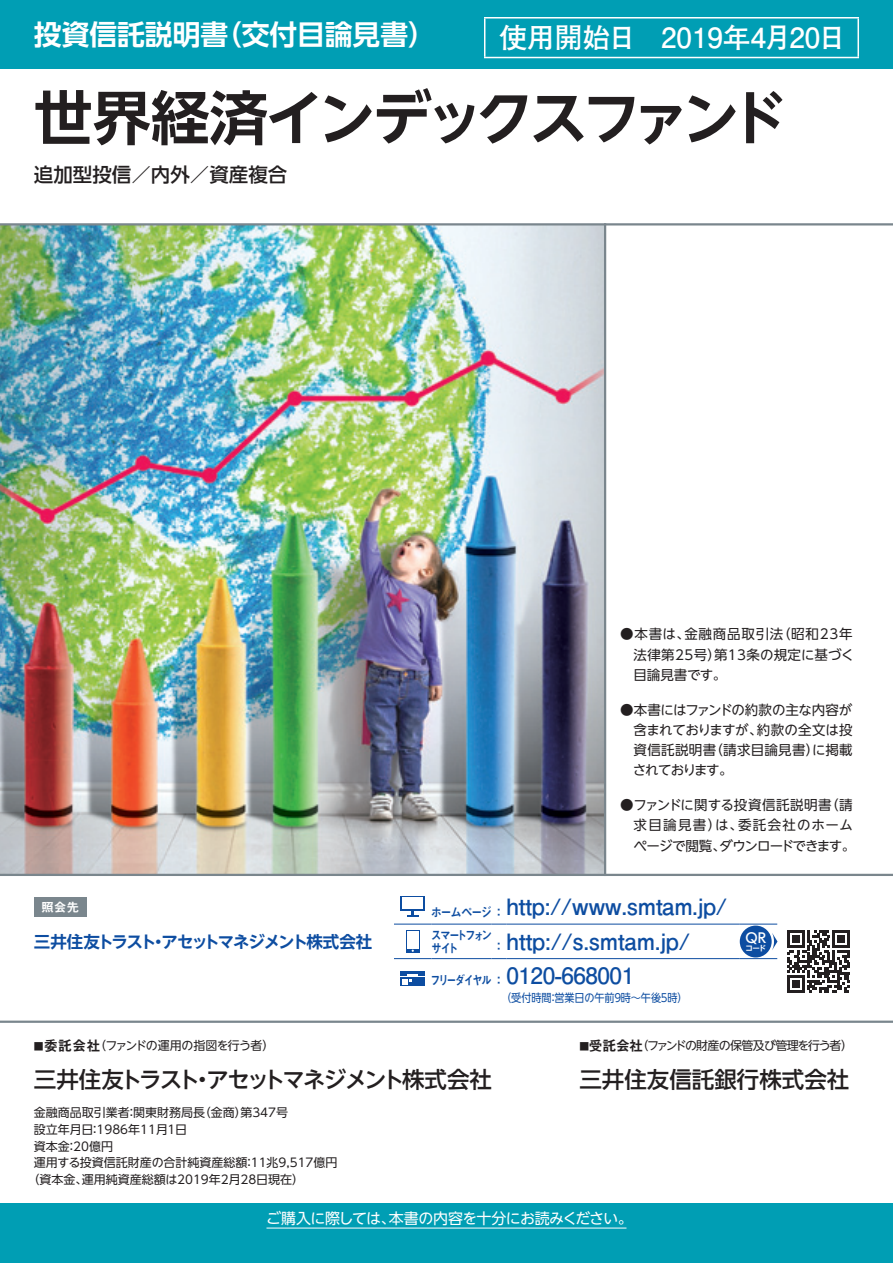
<style>
.page{position:relative;width:893px;height:1263px;background:#fff}
.page>*{position:absolute;margin:0;border:0;box-sizing:border-box;transform-origin:0 0}
.t1{font:700 58.5px "UD Shin Go NT Pro De";letter-spacing:-.09em;color:#231f20}
.t2{font:700 27.75px "Futo Go B101 Pr 5";color:#fff}
.t3{font:700 27.75px "UD Shin Go NT Pro De";color:#fff}
.t4{font:700 22.5px/34.5px "Futo Go B101 Pr 5";letter-spacing:-.02em;color:#0d4da1}
.t5{font:500 22.5px "UD Shin Go NT Pro";letter-spacing:-.08em;color:#231f20}
.t6{font:500 22.5px "UD Shin Go NT Pro";color:#231f20}
.t7{font:500 19.5px "UD Shin Go NT Pro";color:#231f20}
.t8{font:700 16.5px "UD Shin Go NT Pro De";letter-spacing:-.075em;color:#0d4da1}
.t9{font:15px "UD Shin Go NT Pro";letter-spacing:-.035em;color:#fff}
.t10{font:13.5px/20.2px "UD Shin Go NT Pro";letter-spacing:.01em;color:#231f20;text-align:justify}
.t11{font:500 13.5px "UD Shin Go NT Pro";color:#fff}
.t12{font:12.75px/12.8px "Midashi Go Pr 5 MB31";letter-spacing:-.205em;color:#0d4da1;scale:.85 1}
.t13{font:12.75px "Midashi Go Pr 5 MB31";color:#fff}
.t14{font:12px "UD Shin Go NT Pro";color:#231f20}
.t15{font:12px "UD Shin Go NT Pro";letter-spacing:-.07em;color:#231f20}
.t16{font:12px "UD Shin Go NT Pro";letter-spacing:-.06em;color:#231f20}
.t17{font:11.25px "UD Shin Go NT Pro";letter-spacing:-.015em;color:#0d4da1;scale:.9 1}
.t18{font:700 7.5px "UD Shin Go NT Pro De";color:#fff}
.s1{font-family:"Midashi Go Pr 5 MB31";font-weight:400;font-size:12.75px}
.s2{font-size:9.75px}
.s3{font-family:"Midashi Go Pr 5 MB31";font-size:14.25px}
</style>
<div class="page">
<div style="left:0;top:0;width:893px;height:69px;background:#009eb4"></div>
<div style="left:0;top:1204px;width:893px;height:59px;background:#009eb4"></div>
<img style="left:0;top:225px;width:604px;height:649px">
<hr style="left:0;top:1020px;width:893px;height:3px;background:#7a868d">
<hr style="left:0;top:223px;width:893px;height:2px;background:#7a868d">
<hr style="left:604px;top:223px;width:2px;height:653px;background:#7a868d">
<hr style="left:0;top:874px;width:893px;height:2px;background:#7a868d">
<hr style="left:266px;top:1228px;width:360px;height:1px;background:#fff">
<hr style="left:394px;top:924px;width:37px;height:1px;background:#0d4da1">
<hr style="left:431px;top:924px;width:60px;height:1px;background:#0d4da1">
<svg style="left:491px;top:924px;width:15px;height:1px"></svg>
<hr style="left:506px;top:924px;width:234px;height:1px;background:#0d4da1">
<hr style="left:740px;top:924px;width:37px;height:1px;background:#0d4da1">
<hr style="left:394px;top:958px;width:37px;height:1px;background:#0d4da1">
<hr style="left:431px;top:958px;width:60px;height:1px;background:#0d4da1">
<svg style="left:491px;top:958px;width:15px;height:1px"></svg>
<hr style="left:506px;top:958px;width:234px;height:1px;background:#0d4da1">
<hr style="left:740px;top:958px;width:37px;height:1px;background:#0d4da1">
<div style="left:34px;top:897px;width:52px;height:20px;background:#7a868d"></div>
<div style="left:401px;top:896px;width:24px;height:15px;background:#0d4da1"></div>
<svg style="left:407px;top:911px;width:11px;height:6px"></svg>
<div style="left:402px;top:897px;width:21px;height:12px;background:#fff"></div>
<svg style="left:406px;top:930px;width:13px;height:23px"></svg>
<div style="left:407px;top:931px;width:12px;height:18px;background:#fff"></div>
<div style="left:401px;top:977px;width:24px;height:9px;background:#0d4da1"></div>
<svg style="left:401px;top:971px;width:24px;height:14px"></svg>
<div style="left:740px;top:925px;width:32px;height:32px;background:#0d4da1;border-radius:50%"></div>
<svg style="left:772px;top:933px;width:5px;height:17px"></svg>
<svg style="left:787px;top:930px;width:62px;height:63px"></svg>
<hr style="left:484px;top:17px;width:375px;height:2px;background:#fff">
<hr style="left:484px;top:19px;width:1px;height:38px;background:#fff">
<hr style="left:857px;top:19px;width:2px;height:38px;background:#fff">
<hr style="left:484px;top:57px;width:375px;height:1px;background:#fff">
<h2 class="t3" style="left:34px;top:12px;width:403px">投資信託説明書（交付目論見書）</h2>
<h2 class="t2" style="left:500px;top:15px;width:348px">使用開始日　2019年4月20日</h2>
<h1 class="t1" style="left:34px;top:70px;width:756px">世界経済インデックスファンド</h1>
<h3 class="t7" style="left:34px;top:159px;width:255px">追加型投信／内外／資産複合</h3>
<p class="t10" style="left:633px;top:624px;width:222px;text-indent:-13px">●本書は、金融商品取引法（昭和23年法律第25号）第13条の規定に基づく目論見書です。</p>
<p class="t10" style="left:633px;top:699px;width:221px;text-indent:-13px">●本書にはファンドの約款の主な内容が含まれておりますが、約款の全文は投資信託説明書（請求目論見書）に掲載されております。</p>
<p class="t10" style="left:634px;top:794px;width:223px;text-align:left;text-indent:-13px">●ファンドに関する投資信託説明書（請求目論見書）は、委託会社のホームページで閲覧、ダウンロードできます。</p>
<p class="t13" style="left:41px;top:897px;width:40px">照会先</p>
<h3 class="t4" style="left:431px;top:888px;width:298px"><span class="s1">ホームページ：</span>http://www.smtam.jp/</h3>
<p class="t8" style="left:34px;top:928px;width:340px">三井住友トラスト・アセットマネジメント株式会社</p>
<p class="t12" style="left:431px;top:928px;width:74px">スマートフォンサイト</p>
<h3 class="t4" style="left:431px;top:923px;width:261px;text-indent:62px"><span class="s1">：</span>http://s.smtam.jp/<span class="s1">フリーダイヤル ：</span>0120-668001</h3>
<p class="t17" style="left:501px;top:988px;width:209px">（受付時間：営業日の午前９時～午後５時）</p>
<p class="t11" style="left:745px;top:927px;width:22px">QR</p>
<p class="t18" style="left:745px;top:942px;width:22px">コード</p>
<p class="t16" style="left:34px;top:1036px;width:242px"><span class="s2">■</span><span class="s3">委託会社</span>（ファンドの運用の指図を行う者）</p>
<h3 class="t5" style="left:34px;top:1061px;width:460px">三井住友トラスト・アセットマネジメント株式会社</h3>
<p class="t14" style="left:34px;top:1103px;width:256px">金融商品取引業者：関東財務局長（金商）第347号</p>
<p class="t14" style="left:34px;top:1120px;width:155px">設立年月日：1986年11月１日</p>
<p class="t14" style="left:34px;top:1136px;width:81px">資本金：20億円</p>
<p class="t14" style="left:34px;top:1153px;width:305px">運用する投資信託財産の合計純資産総額：11兆9,517億円</p>
<p class="t14" style="left:28px;top:1169px;width:278px">（資本金、運用純資産総額は2019年2月28日現在）</p>
<p class="t15" style="left:579px;top:1036px;width:275px"><span class="s2">■</span><span class="s3">受託会社</span>（ファンドの財産の保管及び管理を行う者）</p>
<h3 class="t6" style="left:579px;top:1061px;width:271px">三井住友信託銀行株式会社</h3>
<p class="t9" style="left:266px;top:1206px;width:368px">ご購入に際しては、本書の内容を十分にお読みください。</p>
</div>
